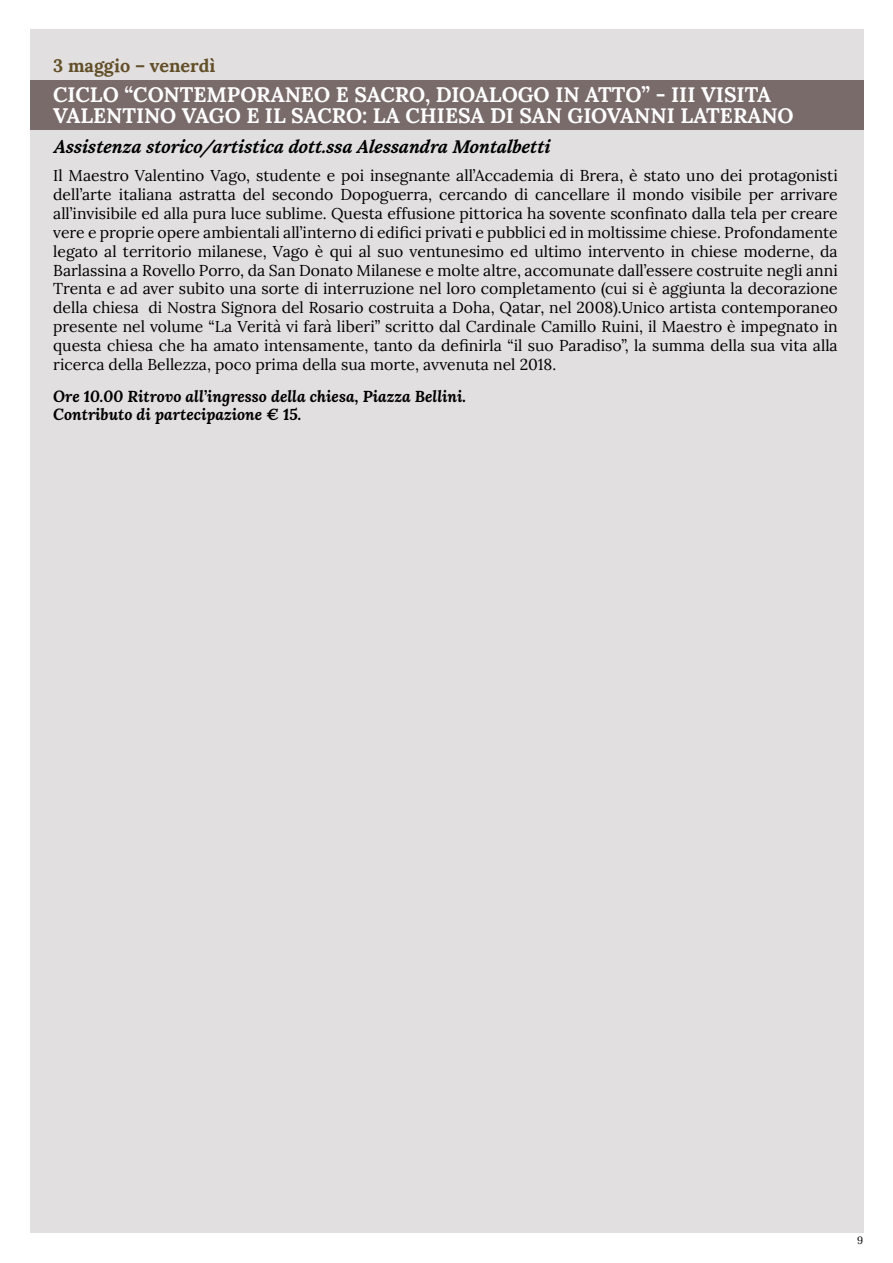
<style>
.page{position:relative;width:893px;height:1263px;background:#fff}
.page>*{position:absolute;margin:0;border:0;box-sizing:border-box;transform-origin:0 0}
.t1{font:700 21px/21px "Lora";color:#fff}
.t2{font:italic 700 18px "Lora";color:#000}
.t3{font:700 18px "Lora";color:#624e28}
.t4{font:15.75px/18.9px "Lora";color:#000;text-align:justify}
.t5{font:italic 700 15.75px/18px "Lora";color:#000}
.t6{font:10.5px "Lora";color:#000}
</style>
<div class="page">
<div style="left:30px;top:30px;width:833px;height:1203px;background:#e1dfdf"></div>
<div style="left:30px;top:80px;width:833px;height:50px;background:#796b6a"></div>
<p class="t3" style="left:53px;top:50px;width:164px">3 maggio – venerdì</p>
<h1 class="t1" style="left:53px;top:82px;width:742px">CICLO “CONTEMPORANEO E SACRO, DIOALOGO IN ATTO” - III VISITA<br>VALENTINO VAGO E IL SACRO: LA CHIESA DI SAN GIOVANNI LATERANO</h1>
<p class="t2" style="left:53px;top:134px;width:503px">Assistenza storico/artistica dott.ssa Alessandra Montalbetti</p>
<p class="t4" style="left:53px;top:165px;width:786px">Il Maestro Valentino Vago, studente e poi insegnante all’Accademia di Brera, è stato uno dei protagonisti dell’arte italiana astratta del secondo Dopoguerra, cercando di cancellare il mondo visibile per arrivare all’invisibile ed alla pura luce sublime. Questa effusione pittorica ha sovente sconfinato dalla tela per creare vere e proprie opere ambientali all’interno di edifici privati e pubblici ed in moltissime chiese. Profondamente legato al territorio milanese, Vago è qui al suo ventunesimo ed ultimo intervento in chiese moderne, da Barlassina a Rovello Porro, da San Donato Milanese e molte altre, accomunate dall’essere costruite negli anni Trenta e ad aver subito una sorte di interruzione nel loro completamento (cui si è aggiunta la decorazione della chiesa di Nostra Signora del Rosario costruita a Doha, Qatar, nel 2008).Unico artista contemporaneo presente nel volume “La Verità vi farà liberi” scritto dal Cardinale Camillo Ruini, il Maestro è impegnato in questa chiesa che ha amato intensamente, tanto da definirla “il suo Paradiso”, la summa della sua vita alla ricerca della Bellezza, poco prima della sua morte, avvenuta nel 2018.</p>
<p class="t5" style="left:53px;top:386px;width:415px">Ore 10.00 Ritrovo all’ingresso della chiesa, Piazza Bellini.<br>Contributo di partecipazione € 15.</p>
<p class="t6" style="left:857px;top:1232px;width:8px">9</p>
</div>
